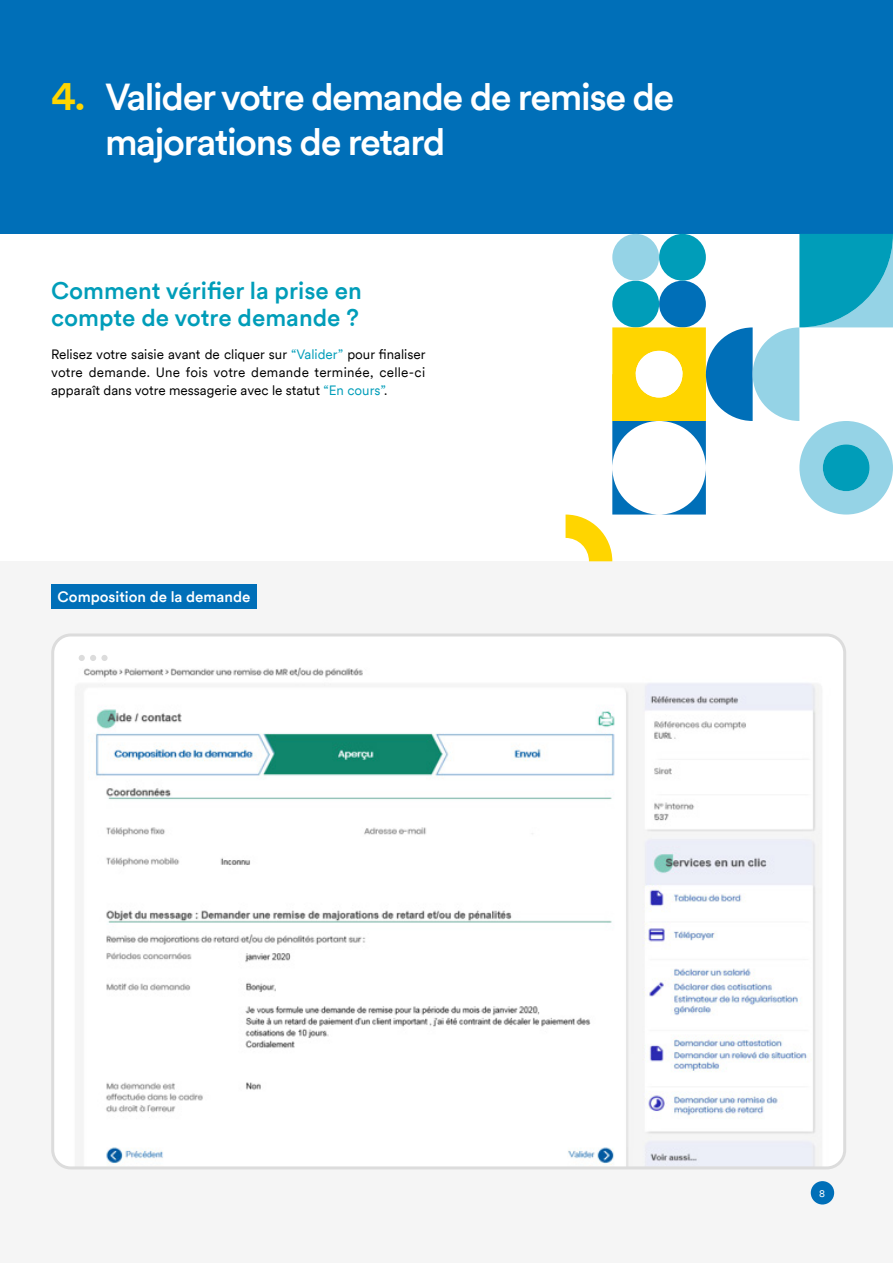
<style>
.page{position:relative;width:893px;height:1263px;background:#fff}
.page>*{position:absolute;margin:0;border:0;box-sizing:border-box;transform-origin:0 0}
.t1{font:500 37.5px/45px "Circular";letter-spacing:-.04em;color:#fff}
.t2{font:500 24px/27px "Circular";color:#009db9}
.t3{font:500 15px "Circular";color:#fff}
.t4{font:13.5px/18px "Circular";color:#000;text-align:justify}
.t5{font:10.5px "Circular";color:#fff}
.s1{font-size:42px;color:#ffd500}
.s2{color:#009db9}
</style>
<div class="page">
<div style="left:0;top:561px;width:893px;height:702px;background:#f5f5f5"></div>
<div style="left:51px;top:584px;width:206px;height:24px;background:#006fb8"></div>
<div style="left:53px;top:635px;width:792px;height:533px;background:#fff;border-radius:18px"></div>
<img style="left:75px;top:668px;width:767px;height:497px">
<div style="left:51px;top:633px;width:795px;height:536px;border:3px solid #dcdcdc;border-radius:18px"></div>
<svg style="left:79px;top:655px;width:17px;height:6px"></svg>
<div style="left:101px;top:655px;width:7px;height:6px;background:#dcdcdc;border-radius:50%"></div>
<div style="left:0;top:0;width:893px;height:234px;background:#006fb8"></div>
<svg style="left:566px;top:234px;width:327px;height:327px"></svg>
<div style="left:811px;top:1181px;width:23px;height:23px;background:#006fb8;border-radius:12px"></div>
<h1 class="t1" style="left:105px;top:73px;width:571px;text-indent:-54px"><span class="s1">4.</span> Valider votre demande de remise de majorations de retard</h1>
<h2 class="t2" style="left:51px;top:276px;width:312px">Comment vérifier la prise en compte de votre demande ?</h2>
<p class="t4" style="left:51px;top:344px;width:376px">Relisez votre saisie avant de cliquer sur <span class="s2">“Valider”</span> pour finaliser votre demande. Une fois votre demande terminée, celle-ci apparaît dans votre messagerie avec le statut <span class="s2">“En cours”</span>.</p>
<p class="t3" style="left:58px;top:586px;width:194px">Composition de la demande</p>
<p class="t5" style="left:819px;top:1186px;width:7px">8</p>
</div>
